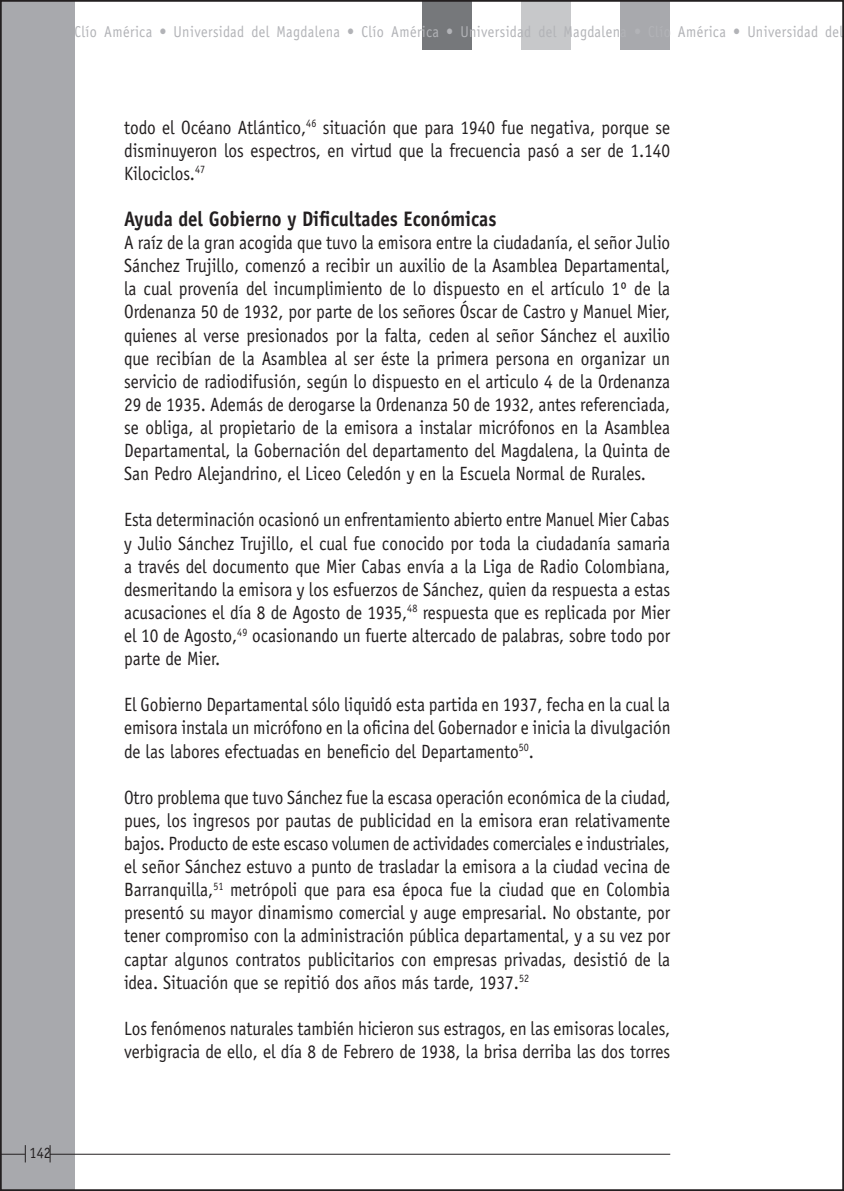
<style>
.page{position:relative;width:844px;height:1191px;background:#fff}
.page>*{position:absolute;margin:0;border:0;box-sizing:border-box;transform-origin:0 0}
.Negrilla{font:700 21px "Officina Sans";color:#231f20;scale:.9 1}
.C__de_texto{font:19.25px/23.1px "Officina Sans";color:#231f20;text-align:justify;scale:.9 1}
.t1{font:15.75px "Officina Sans";letter-spacing:.03em;color:#b2b3b7;scale:.9 1}
.t2{font:15.75px "Officina Sans";color:#231f20;scale:.9 1}
</style>
<div class="page">
<div style="left:0;top:0;width:74px;height:1191px;background:#a8a9ad"></div>
<hr style="left:50px;top:1153px;width:620px;height:1px;background:#231f20">
<div style="left:422px;top:0;width:49px;height:50px;background:#76787b"></div>
<div style="left:620px;top:0;width:50px;height:50px;background:#a8a9ad"></div>
<div style="left:521px;top:0;width:49px;height:50px;background:#c7c8ca"></div>
<svg style="left:50px;top:1145px;width:1px;height:17px"></svg>
<svg style="left:3px;top:1145px;width:23px;height:17px"></svg>
<p class="t1" style="left:74px;top:22px;width:855px">Clío América • Universidad del Magdalena • Clío América • Universidad del Magdalena • Clío América • Universidad del</p>
<p class="C__de_texto" style="left:124px;top:116px;width:608px">todo el Océano Atlántico,<sup>46</sup> situación que para 1940 fue negativa, porque se disminuyeron los espectros, en virtud que la frecuencia pasó a ser de 1.140<br>Kilociclos.<sup>47</sup></p>
<p class="Negrilla" style="left:124px;top:206px;width:415px">Ayuda del Gobierno y Dificultades Económicas</p>
<p class="C__de_texto" style="left:124px;top:231px;width:608px">A raíz de la gran acogida que tuvo la emisora entre la ciudadanía, el señor Julio Sánchez Trujillo, comenzó a recibir un auxilio de la Asamblea Departamental, la cual provenía del incumplimiento de lo dispuesto en el artículo 1º de la Ordenanza 50 de 1932, por parte de los señores Óscar de Castro y Manuel Mier, quienes al verse presionados por la falta, ceden al señor Sánchez el auxilio que recibían de la Asamblea al ser éste la primera persona en organizar un servicio de radiodifusión, según lo dispuesto en el articulo 4 de la Ordenanza 29 de 1935. Además de derogarse la Ordenanza 50 de 1932, antes referenciada, se obliga, al propietario de la emisora a instalar micrófonos en la Asamblea Departamental, la Gobernación del departamento del Magdalena, la Quinta de San Pedro Alejandrino, el Liceo Celedón y en la Escuela Normal de Rurales.</p>
<p class="C__de_texto" style="left:124px;top:508px;width:608px">Esta determinación ocasionó un enfrentamiento abierto entre Manuel Mier Cabas y Julio Sánchez Trujillo, el cual fue conocido por toda la ciudadanía samaria a través del documento que Mier Cabas envía a la Liga de Radio Colombiana, desmeritando la emisora y los esfuerzos de Sánchez, quien da respuesta a estas acusaciones el día 8 de Agosto de 1935,<sup>48</sup> respuesta que es replicada por Mier el 10 de Agosto,<sup>49</sup> ocasionando un fuerte altercado de palabras, sobre todo por parte de Mier.</p>
<p class="C__de_texto" style="left:124px;top:693px;width:608px">El Gobierno Departamental sólo liquidó esta partida en 1937, fecha en la cual la emisora instala un micrófono en la oficina del Gobernador e inicia la divulgación de las labores efectuadas en beneficio del Departamento<sup>50</sup>.</p>
<p class="C__de_texto" style="left:124px;top:785px;width:608px">Otro problema que tuvo Sánchez fue la escasa operación económica de la ciudad, pues, los ingresos por pautas de publicidad en la emisora eran relativamente bajos. Producto de este escaso volumen de actividades comerciales e industriales, el señor Sánchez estuvo a punto de trasladar la emisora a la ciudad vecina de Barranquilla,<sup>51</sup> metrópoli que para esa época fue la ciudad que en Colombia presentó su mayor dinamismo comercial y auge empresarial. No obstante, por tener compromiso con la administración pública departamental, y a su vez por captar algunos contratos publicitarios con empresas privadas, desistió de la idea. Situación que se repitió dos años más tarde, 1937.<sup>52</sup></p>
<p class="C__de_texto" style="left:124px;top:1016px;width:608px">Los fenómenos naturales también hicieron sus estragos, en las emisoras locales, verbigracia de ello, el día 8 de Febrero de 1938, la brisa derriba las dos torres</p>
<p class="t2" style="left:30px;top:1143px;width:25px">142</p>
</div>
